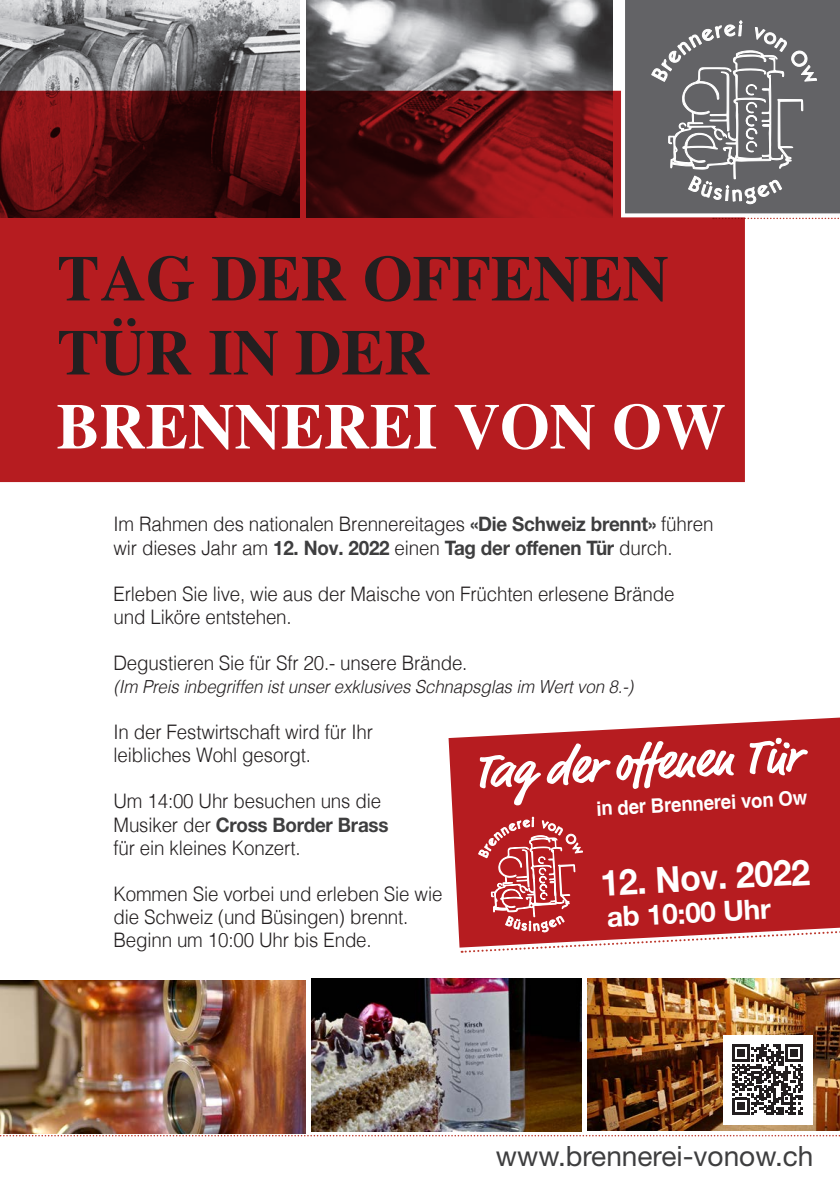
<style>
.page{position:relative;width:840px;height:1191px;background:#fff}
.page>*{position:absolute;margin:0;border:0;box-sizing:border-box;transform-origin:0 0}
.t1{font:700 64px/74px "Times";color:#231f20}
.t2{font:700 64px "Times";color:#fff}
.t3{font:700 50px "Market Pro";color:#fff}
.t4{font:700 36px "Helvetica Neue LT Pro";color:#fff;scale:.94 1}
.t5{font:28px "Helvetica Neue LT Pro";color:#3e3e3f}
.t6{font:700 28px "Helvetica Neue LT Pro";color:#fff}
.t7{font:300 20px/23px "Helvetica";letter-spacing:-.01em;color:#231f20;scale:.94 1}
.t8{font:700 20px "Helvetica Neue LT Pro";letter-spacing:-.01em;color:#3e3e3f;scale:.94 1}
.t9{font:700 20px "Helvetica";color:#fff;scale:.93 1}
.t10{font:italic 300 18px "Helvetica";letter-spacing:-.01em;color:#231f20;scale:.94 1}
.s1{font-family:"Helvetica Neue LT Pro";font-weight:700;color:#3e3e3f}
.s2{font-family:"Helvetica";font-weight:300;color:#231f20}
</style>
<div class="page">
<img style="left:0;top:980px;width:305px;height:153px">
<img style="left:311px;top:978px;width:270px;height:153px">
<img style="left:587px;top:978px;width:252px;height:152px">
<svg style="left:0;top:1135px;width:840px;height:1px"></svg>
<svg style="left:448px;top:717px;width:391px;height:230px;background:#bf3a3e"></svg>
<svg style="left:461px;top:817px;width:379px;height:136px;background:#c13f43"></svg>
<div style="left:722px;top:1034px;width:89px;height:90px;background:#fff"></div>
<svg style="left:732px;top:1044px;width:70px;height:70px"></svg>
<svg style="left:744px;top:218px;width:95px;height:1px"></svg>
<img style="left:0;top:0;width:299px;height:91px">
<img style="left:306px;top:0;width:306px;height:91px">
<svg style="left:0;top:91px;width:744px;height:391px;background:#9c171b"></svg>
<svg style="left:620px;top:0;width:219px;height:217px;background:#747275"></svg>
<svg style="left:651px;top:20px;width:165px;height:184px;background:#7c7c7e"></svg>
<h1 class="t1" style="left:57px;top:242px;width:613px">TAG DER OFFENEN<br>TÜR IN DER</h1>
<h1 class="t2" style="left:57px;top:387px;width:670px">BRENNEREI VON OW</h1>
<p class="t7" style="left:113px;top:512px;width:639px">Im Rahmen des nationalen Brennereitages <span class="s1">«Die Schweiz brennt»</span> führen</p>
<p class="t8" style="left:113px;top:535px;width:596px"><span class="s2">wir dieses Jahr am</span> 12. Nov. 2022 <span class="s2">einen</span> Tag der offenen Tür <span class="s2">durch.</span></p>
<p class="t7" style="left:113px;top:582px;width:598px">Erleben Sie live, wie aus der Maische von Früchten erlesene Brände und Liköre entstehen.</p>
<p class="t7" style="left:113px;top:651px;width:378px">Degustieren Sie für Sfr 20.- unsere Brände.</p>
<p class="t10" style="left:113px;top:675px;width:554px">(Im Preis inbegriffen ist unser exklusives Schnapsglas im Wert von 8.-)</p>
<p class="t7" style="left:113px;top:720px;width:277px">In der Festwirtschaft wird für Ihr leibliches Wohl gesorgt.</p>
<p class="t7" style="left:113px;top:789px;width:286px">Um 14:00 Uhr besuchen uns die</p>
<p class="t8" style="left:113px;top:812px;width:294px"><span class="s2">Musiker der</span> Cross Border Brass</p>
<p class="t7" style="left:113px;top:836px;width:200px">für ein kleines Konzert.</p>
<p class="t7" style="left:113px;top:882px;width:351px">Kommen Sie vorbei und erleben Sie wie die Schweiz (und Büsingen) brennt.<br>Beginn um 10:00 Uhr bis Ende.</p>
<h2 class="t3" style="left:472px;top:737px;width:327px;rotate:-3deg">Tag der offenen Tür</h2>
<p class="t9" style="left:595px;top:796px;width:228px;rotate:-3deg">in der Brennerei von Ow</p>
<h3 class="t4" style="left:598px;top:860px;width:225px;rotate:-3deg">12. Nov. 2022</h3>
<h3 class="t6" style="left:605px;top:899px;width:165px;rotate:-3deg">ab 10:00 Uhr</h3>
<h3 class="t5" style="left:495px;top:1138px;width:319px">www.brennerei-vonow.ch</h3>
</div>
